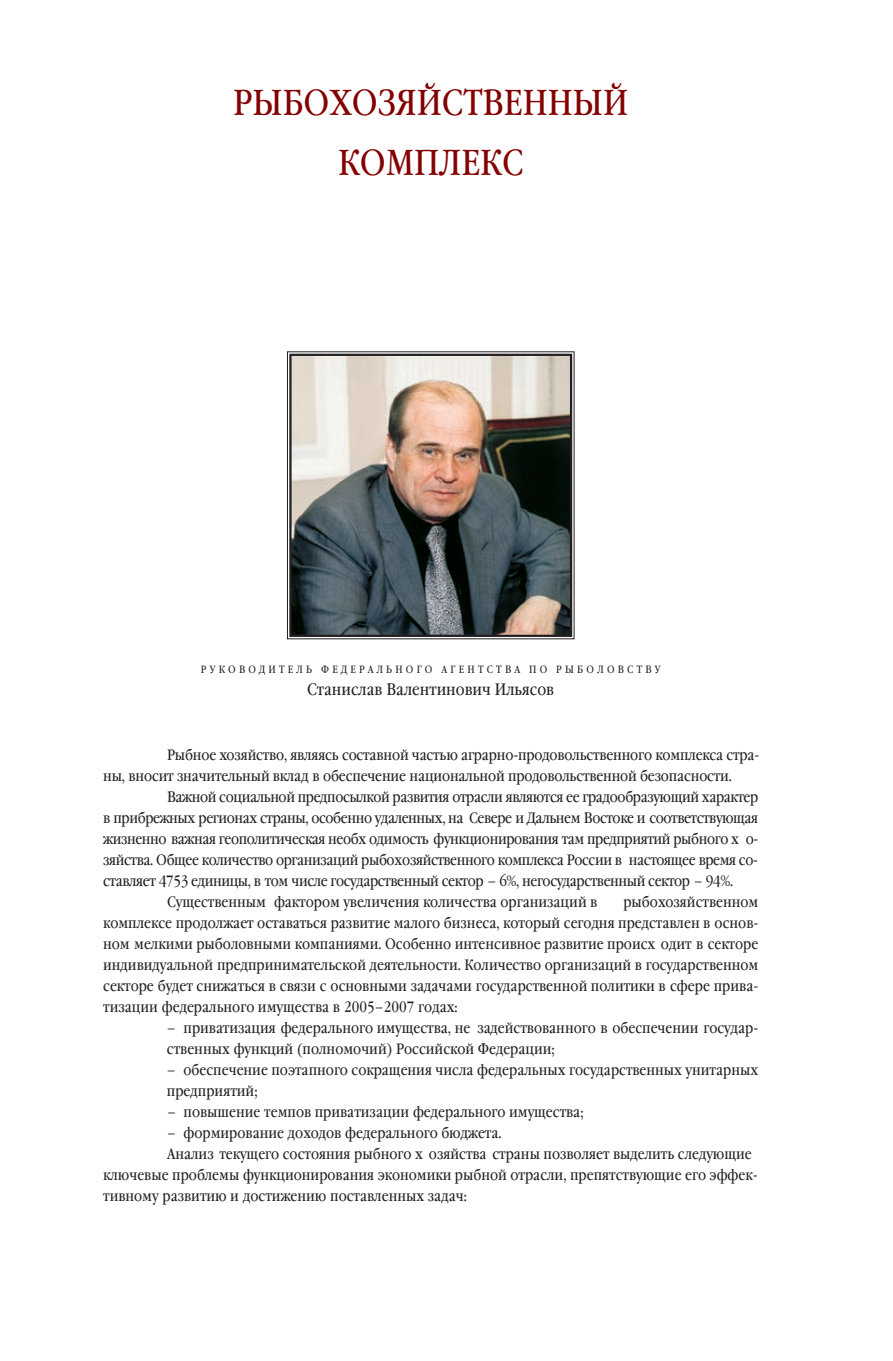
<style>
.page{position:relative;width:893px;height:1361px;background:#fff}
.page>*{position:absolute;margin:0;border:0;box-sizing:border-box;transform-origin:0 0}
.t1{font:36px/60px "Garamond Book Narrow C";color:#840101;text-align:center}
.t2{font:16.5px "Garamond Book Narrow C";color:#231f20}
.t3{font:15px/21px "Garamond Book Narrow C";color:#231f20}
.t4{font:15px "Garamond Book Narrow C";letter-spacing:-.025em;color:#231f20}
.t5{font:10.5px "Garamond Book Narrow C";letter-spacing:.305em;color:#231f20}
</style>
<div class="page">
<img style="left:286px;top:351px;width:289px;height:289px">
<h1 class="t1" style="left:233px;top:73px;width:396px">РЫБОХОЗЯЙСТВЕННЫЙ<br>КОМПЛЕКС</h1>
<p class="t5" style="left:201px;top:663px;width:461px">РУКОВОДИТЕЛЬ ФЕДЕРАЛЬНОГО АГЕНТСТВА ПО РЫБОЛОВСТВУ</p>
<p class="t2" style="left:307px;top:680px;width:248px">Станислав Валентинович Ильясов</p>
<p class="t3" style="left:167px;top:745px;width:594px">Рыбное хозяйство, являясь составной частью аграрно-продовольственного комплекса стра-</p>
<p class="t3" style="left:103px;top:766px;width:630px">ны, вносит значительный вклад в обеспечение национальной продовольственной безопасности.</p>
<p class="t4" style="left:167px;top:788px;width:593px">Важной социальной предпосылкой развития отрасли являются ее градообразующий характер</p>
<p class="t4" style="left:103px;top:809px;width:656px">в прибрежных регионах страны, особенно удаленных, на Севере и Дальнем Востоке и соответствующая</p>
<p class="t4" style="left:103px;top:830px;width:656px">жизненно важная геополитическая необх одимость функционирования там предприятий рыбного х о-</p>
<p class="t4" style="left:103px;top:851px;width:656px">зяйства. Общее количество организаций рыбохозяйственного комплекса России в настоящее время со-</p>
<p class="t4" style="left:103px;top:872px;width:631px">ставляет 4753 единицы, в том числе государственный сектор – 6%, негосударственный сектор – 94%.</p>
<p class="t3" style="left:167px;top:892px;width:432px">Существенным фактором увеличения количества организаций в</p>
<p class="t3" style="left:103px;top:892px;width:656px;text-align:justify;text-indent:520px">рыбохозяйственном комплексе продолжает оставаться развитие малого бизнеса, который сегодня представлен в основ&shy;ном мелкими рыболовными компаниями. Особенно интенсивное развитие происх одит в секторе индивидуальной предпринимательской деятельности. Количество организаций в государственном секторе будет снижаться в связи с основными задачами государственной политики в сфере прива&shy;тизации федерального имущества в 2005–2007 годах:</p>
<p class="t3" style="left:167px;top:1018px;width:593px">– приватизация федерального имущества, не задействованного в обеспечении государ&shy;ственных функций (полномочий) Российской Федерации;</p>
<p class="t3" style="left:167px;top:1060px;width:592px">– обеспечение поэтапного сокращения числа федеральных государственных унитарных предприятий;</p>
<p class="t3" style="left:167px;top:1102px;width:418px">– повышение темпов приватизации федерального имущества;</p>
<p class="t3" style="left:167px;top:1123px;width:336px">– формирование доходов федерального бюджета.</p>
<p class="t3" style="left:167px;top:1144px;width:586px">Анализ текущего состояния рыбного х озяйства страны позволяет выделить следующие</p>
<p class="t3" style="left:103px;top:1165px;width:656px">ключевые проблемы функционирования экономики рыбной отрасли, препятствующие его эффек-</p>
<p class="t3" style="left:103px;top:1186px;width:365px">тивному развитию и достижению поставленных задач:</p>
</div>
